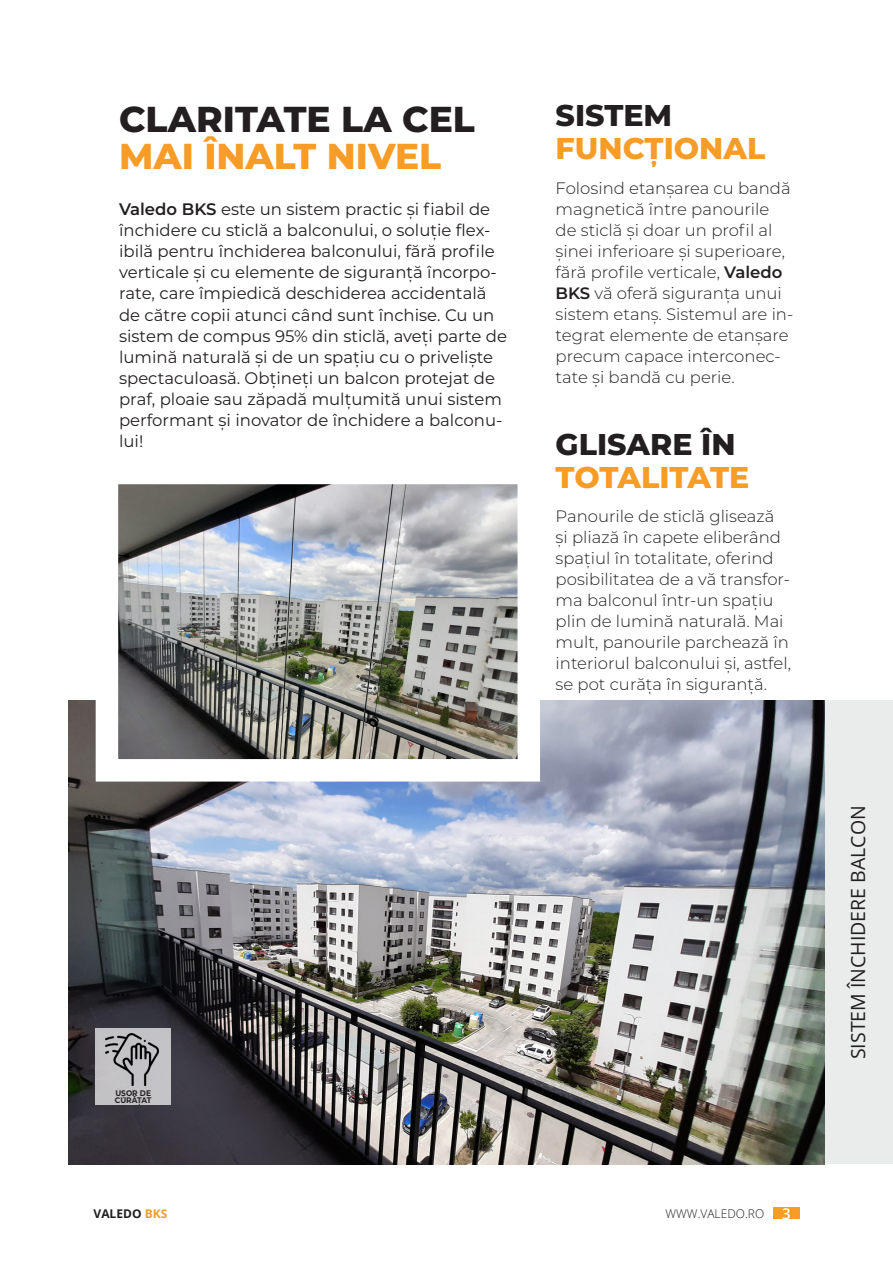
<style>
.page{position:relative;width:893px;height:1263px;background:#fff}
.page>*{position:absolute;margin:0;border:0;box-sizing:border-box;transform-origin:0 0}
.Big_title{font:800 36px "Montserrat";color:#231f20}
.Big_title-2{font:800 36px "Montserrat";color:#f89c28}
.Big_title-3{font:800 30px/33px "Montserrat";color:#f89c28}
.Big_title-4{font:800 30px "Montserrat";color:#231f20}
.Big_title-5{font:19.5px "Open Sans";color:#231f20}
.title_1{font:16.65px/21px "Montserrat";color:#231f20}
.title_1-2{font:300 16.5px/21px "Montserrat";color:#231f20}
.t1{font:300 12px "Open Sans";color:#211e1e}
.t2{font:700 12px "Open Sans";color:#211e1e}
.t3{font:700 8.1px "Montserrat";letter-spacing:-.02em;color:#231f20;scale:.92 1}
.t4{font:700 8.1px "Montserrat";color:#231f20;scale:.92 1}
.s1{font-weight:600}
.s2{color:#231f20}
.s3{color:#f89c28}
.s4{font-weight:600;font-size:15px;color:#fff}
</style>
<div class="page">
<div style="left:773px;top:1207px;width:27px;height:12px;background:#f89c28"></div>
<img style="left:68px;top:701px;width:757px;height:463px">
<img style="left:119px;top:485px;width:398px;height:273px">
<div style="left:825px;top:701px;width:68px;height:463px;background:#e9ebec"></div>
<div style="left:96px;top:1028px;width:75px;height:76px;background:#c3c3c5"></div>
<img style="left:106px;top:1033px;width:52px;height:53px">
<p class="Big_title" style="left:119px;top:92px;width:357px">CLARITATE LA CEL</p>
<p class="Big_title-2" style="left:119px;top:130px;width:324px">MAI ÎNALT NIVEL</p>
<p class="title_1" style="left:119px;top:198px;width:389px"><span class="s1">Valedo BKS</span> este un sistem practic și fiabil de închidere cu sticlă a balconului, o soluție flex&shy;ibilă pentru închiderea balconului, fără profile verticale și cu elemente de siguranță încorpo&shy;rate, care împiedică deschiderea accidentală de către copii atunci când sunt închise. Cu un sistem de compus 95% din sticlă, aveți parte de lumină naturală și de un spațiu cu o priveliște spectaculoasă. Obțineți un balcon protejat de praf, ploaie sau zăpadă mulțumită unui sistem performant și inovator de închidere a balconu&shy;lui!</p>
<p class="Big_title-3" style="left:556px;top:97px;width:211px"><span class="s2">SISTEM<br></span>FUNCȚIONAL</p>
<p class="title_1-2" style="left:556px;top:177px;width:239px">Folosind etanșarea cu bandă magnetică între panourile de sticlă și doar un profil al șinei inferioare și superioare, fără profile verticale, <span class="s1">Valedo<br>BKS</span> vă oferă siguranța unui sistem etanș. Sistemul are in&shy;tegrat elemente de etanșare precum capace interconec&shy;tate și bandă cu perie.</p>
<p class="Big_title-4" style="left:556px;top:423px;width:181px">GLISARE ÎN</p>
<p class="Big_title-3" style="left:556px;top:460px;width:195px">TOTALITATE</p>
<p class="title_1-2" style="left:556px;top:505px;width:237px">Panourile de sticlă glisează<br>și pliază în capete eliberând spațiul în totalitate, oferind posibilitatea de a vă transfor&shy;ma balconul într-un spațiu plin de lumină naturală. Mai mult, panourile parchează în interiorul balconului și, astfel, se pot curăța în siguranță.</p>
<p class="t4" style="left:115px;top:1087px;width:40px">UȘOR DE</p>
<p class="t3" style="left:115px;top:1095px;width:41px">CURĂȚAT</p>
<p class="t2" style="left:94px;top:1205px;width:75px">VALEDO <span class="s3">BKS</span></p>
<p class="t1" style="left:665px;top:1205px;width:127px">WWW.VALEDO.RO <span class="s4">3</span></p>
<p class="Big_title-5" style="left:845px;top:1059px;width:255px;rotate:-90deg">SISTEM ÎNCHIDERE BALCON</p>
</div>
